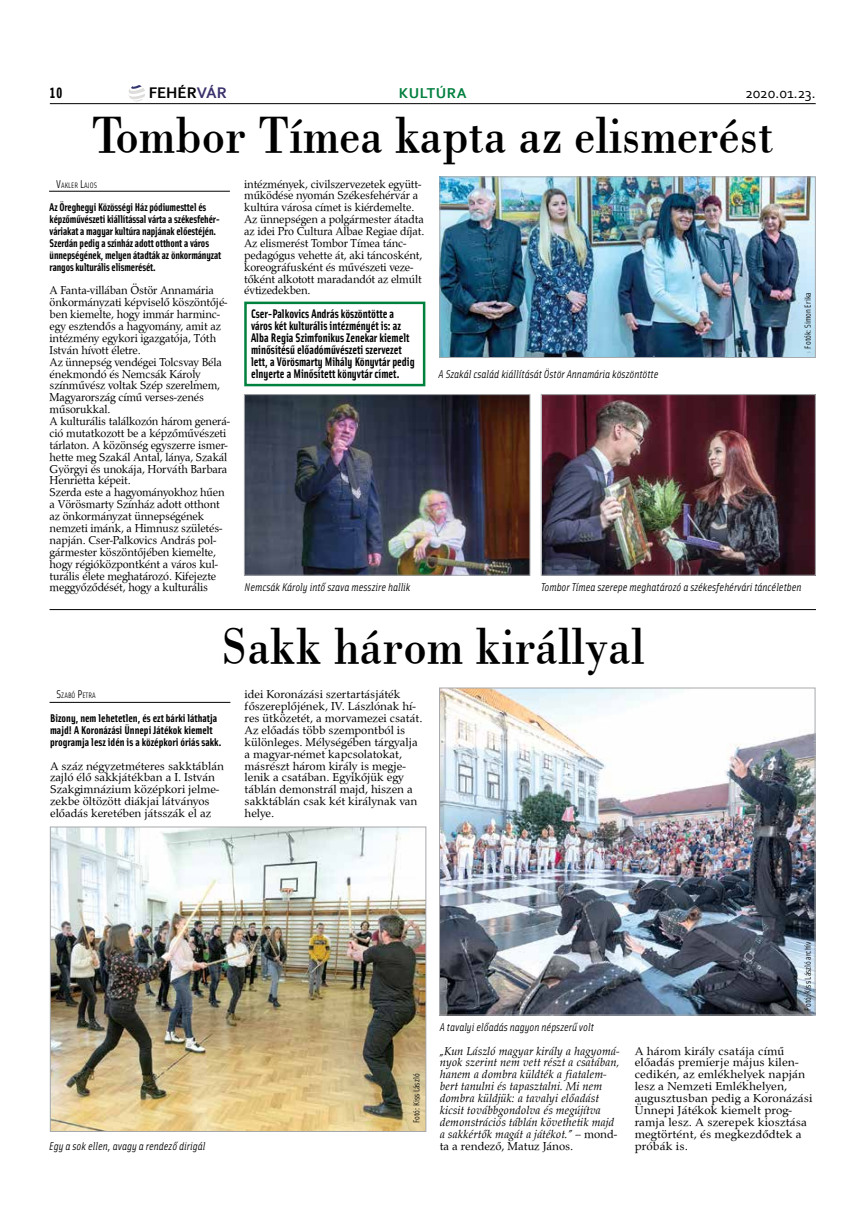
<style>
.page{position:relative;width:851px;height:1205px;background:#fff}
.page>*{position:absolute;margin:0;border:0;box-sizing:border-box;transform-origin:0 0}
.t1{font:52.5px "Bodoni PFL";color:#000;scale:.9 1}
.t2{font:700 16.12px "Corbel";color:#000}
.t3{font:15px "Corbel";letter-spacing:-.02em;color:#000}
.t4{font:700 15px "Corbel";letter-spacing:.04em;color:#007f3e}
.t5{font:700 15px "Solex";color:#000}
.t6{font:700 12.5px/11.9px "Solex";color:#000;scale:.94 1}
.t7{font:11.88px/11.9px "Palladius";letter-spacing:-.01em;color:#000;scale:.96 1}
.t8{font:11.88px/11.9px "Palladius";letter-spacing:-.01em;color:#000}
.t9{font:italic 11.88px/11.9px "Palladius";color:#000}
.t10{font:11.88px/11.9px "Palladius";letter-spacing:.01em;color:#000}
.t11{font:700 11.25px/11.9px "Solex";letter-spacing:-.01em;color:#000;scale:.96 1}
.t12{font:italic 11.25px "Solex";color:#000}
.t13{font:700 11.25px/11.9px "Solex";letter-spacing:-.01em;color:#000}
.t14{font:8.75px "Solex";color:#000}
.t15{font:7.88px "Solex";color:#000}
.s1{color:#3c316c}
.s2{font-size:11.25px}
.s3{font-style:normal}
</style>
<div class="page">
<hr style="left:50px;top:103px;width:765px;height:1px;background:#000">
<svg style="left:128px;top:85px;width:17px;height:16px"></svg>
<div style="left:244px;top:302px;width:181px;height:84px;border:2px solid #00813e"></div>
<hr style="left:49px;top:191px;width:181px;height:1px;background:#000">
<hr style="left:50px;top:702px;width:180px;height:1px;background:#000">
<img style="left:441px;top:179px;width:372px;height:177px">
<div style="left:439px;top:177px;width:376px;height:181px;border:1px solid #a7a9ac"></div>
<img style="left:543px;top:396px;width:270px;height:177px">
<div style="left:541px;top:394px;width:274px;height:181px;border:1px solid #a7a9ac"></div>
<img style="left:246px;top:396px;width:282px;height:177px">
<div style="left:244px;top:394px;width:286px;height:181px;border:1px solid #a7a9ac"></div>
<img style="left:441px;top:690px;width:372px;height:323px">
<div style="left:439px;top:688px;width:376px;height:327px;border:1px solid #a7a9ac"></div>
<img style="left:52px;top:829px;width:372px;height:300px">
<div style="left:50px;top:827px;width:376px;height:304px;border:1px solid #a7a9ac"></div>
<hr style="left:50px;top:609px;width:765px;height:1px;background:#000">
<h2 class="t2" style="left:149px;top:82px;width:78px">FEHÉR<span class="s1">VÁR</span></h2>
<p class="t5" style="left:50px;top:83px;width:14px">10</p>
<p class="t4" style="left:398px;top:83px;width:70px">KULTÚRA</p>
<p class="t3" style="left:745px;top:84px;width:72px">2020.01.23.</p>
<h1 class="t1" style="left:92px;top:98px;width:759px">Tombor Tímea kapta az elismerést</h1>
<p class="t15" style="left:56px;top:180px;width:42px"><span class="s2">V</span>AKLER <span class="s2">L</span>AJOS</p>
<p class="t11" style="left:50px;top:201px;width:180px">Az Öreghegyi Közösségi Ház pódiumesttel és képzőművészeti kiállítással várta a székesfehér&shy;váriakat a magyar kultúra napjának előestéjén.<br>Szerdán pedig a színház adott otthont a város ünnepségének, melyen átadták az önkormányzat rangos kulturális elismerését.</p>
<p class="t7" style="left:50px;top:285px;width:189px">A Fanta-villában Östör Annamária önkormányzati képviselő köszöntőjé&shy;ben kiemelte, hogy immár harminc&shy;egy esztendős a hagyomány, amit az intézmény egykori igazgatója, Tóth István hívott életre.<br>Az ünnepség vendégei Tolcsvay Béla énekmondó és Nemcsák Károly színművész voltak Szép szerelmem, Magyarország című verses-zenés műsorukkal.<br>A kulturális találkozón három generá&shy;ció mutatkozott be a képzőművészeti tárlaton. A közönség egyszerre ismer&shy;hette meg Szakál Antal, lánya, Szakál Györgyi és unokája, Horváth Barbara Henrietta képeit.<br>Szerda este a hagyományokhoz hűen a Vörösmarty Színház adott otthont az önkormányzat ünnepségének nemzeti imánk, a Himnusz születés&shy;napján. Cser-Palkovics András pol&shy;gármester köszöntőjében kiemelte, hogy régióközpontként a város kul&shy;turális élete meghatározó. Kifejezte meggyőződését, hogy a kulturális</p>
<p class="t7" style="left:244px;top:178px;width:189px">intézmények, civilszervezetek együtt&shy;működése nyomán Székesfehérvár a kultúra városa címet is kiérdemelte.<br>Az ünnepségen a polgármester átadta az idei Pro Cultura Albae Regiae díjat.<br>Az elismerést Tombor Tímea tánc&shy;pedagógus vehette át, aki táncosként, koreográfusként és művészeti veze&shy;tőként alkotott maradandót az elmúlt évtizedekben.</p>
<p class="t6" style="left:251px;top:307px;width:176px">Cser-Palkovics András köszöntötte a város két kulturális intézményét is: az Alba Regia Szimfonikus Zenekar kiemelt minősítésű előadóművészeti szervezet lett, a Vörösmarty Mihály Könyvtár pedig elnyerte a Minősített könyvtár címet.</p>
<p class="t12" style="left:438px;top:366px;width:221px">A Szakál család kiállítását Östör Annamária köszöntötte</p>
<p class="t14" style="left:802px;top:349px;width:58px;rotate:-90deg">Fotók: Simon Erika</p>
<p class="t12" style="left:244px;top:580px;width:167px">Nemcsák Károly intő szava messzire hallik</p>
<p class="t12" style="left:541px;top:580px;width:262px">Tombor Tímea szerepe meghatározó a székesfehérvári táncéletben</p>
<h1 class="t1" style="left:221px;top:609px;width:471px">Sakk három királlyal</h1>
<p class="t15" style="left:57px;top:690px;width:41px"><span class="s2">S</span>ZABÓ <span class="s2">P</span>ETRA</p>
<p class="t13" style="left:50px;top:712px;width:173px">Bizony, nem lehetetlen, és ezt bárki láthatja majd! A Koronázási Ünnepi Játékok kiemelt programja lesz idén is a középkori óriás sakk.</p>
<p class="t8" style="left:50px;top:760px;width:175px">A száz négyzetméteres sakktáblán zajló élő sakkjátékban a I. István Szakgimnázium középkori jelme&shy;zekbe öltözött diákjai látványos előadás keretében játsszák el az</p>
<p class="t8" style="left:244px;top:688px;width:179px">idei Koronázási szertartásjáték főszereplőjének, IV. Lászlónak hí&shy;res ütközetét, a morvamezei csatát.<br>Az előadás több szempontból is különleges. Mélységében tárgyalja a magyar-német kapcsolatokat, másrészt három király is megje&shy;lenik a csatában. Egyikőjük egy táblán demonstrál majd, hiszen a sakktáblán csak két királynak van helye.</p>
<p class="t12" style="left:49px;top:1138px;width:158px">Egy a sok ellen, avagy a rendező dirigál</p>
<p class="t14" style="left:411px;top:1123px;width:51px;rotate:-90deg">Fotó: Kiss László</p>
<p class="t12" style="left:439px;top:1020px;width:156px">A tavalyi előadás nagyon népszerű volt</p>
<p class="t14" style="left:802px;top:1010px;width:71px;rotate:-90deg">Fotó: Kiss László archív</p>
<p class="t9" style="left:439px;top:1045px;width:181px">„Kun László magyar király a hagyomá&shy;nyok szerint nem vett részt a csatában, hanem a dombra küldték a fiatalem&shy;bert tanulni és tapasztalni. Mi nem dombra küldjük: a tavalyi előadást kicsit továbbgondolva és megújítva demonstrációs táblán követhetik majd a sakkértők magát a játékot.” <span class="s3">– mond&shy;ta a rendező, Matuz János.</span></p>
<p class="t10" style="left:634px;top:1045px;width:179px">A három király csatája című előadás premierje május kilen&shy;cedikén, az emlékhelyek napján lesz a Nemzeti Emlékhelyen, augusztusban pedig a Koronázási<br>Ünnepi Játékok kiemelt prog&shy;ramja lesz. A szerepek kiosztása megtörtént, és megkezdődtek a próbák is.</p>
</div>
